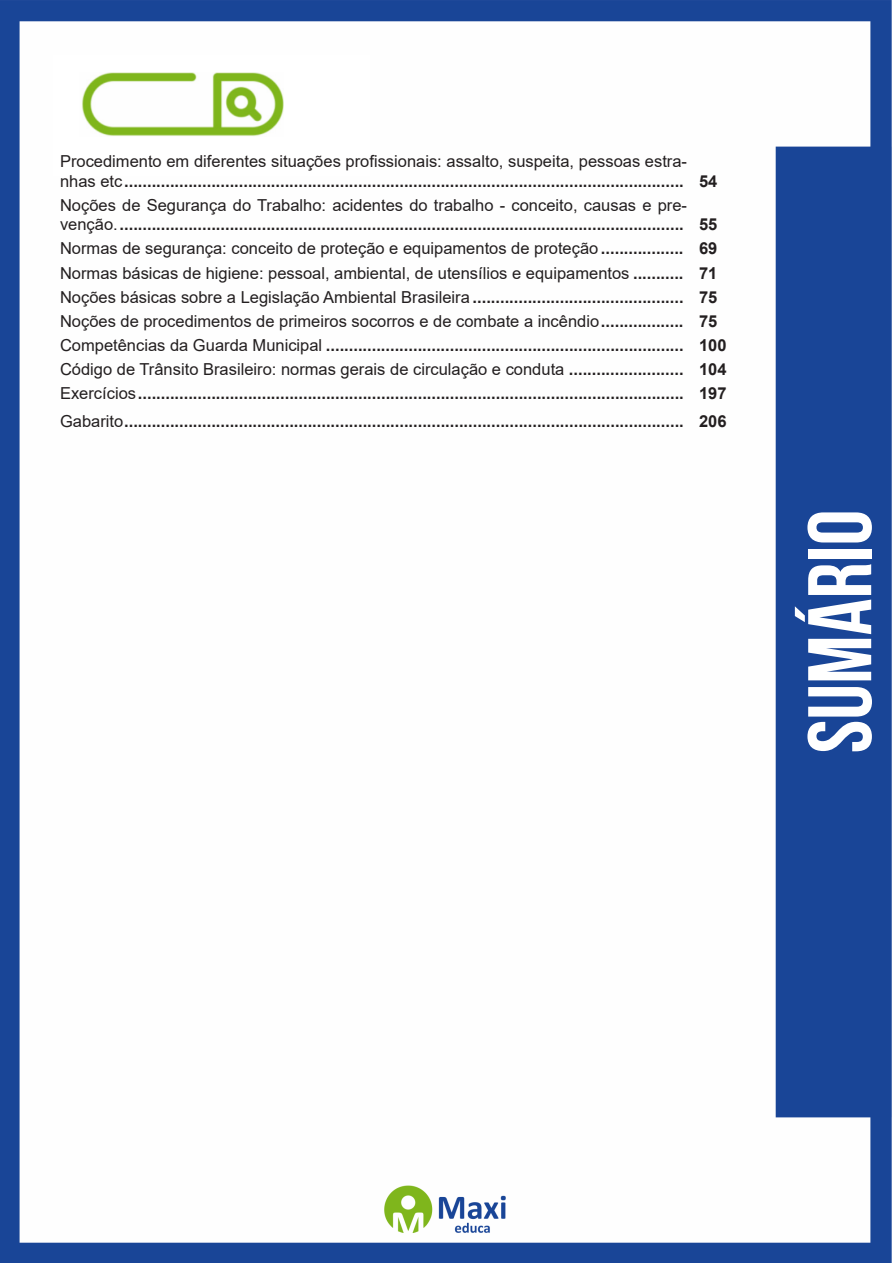
<style>
.page{position:relative;width:893px;height:1263px;background:#fff}
.page>*{position:absolute;margin:0;border:0;box-sizing:border-box;transform-origin:0 0}
.t1{font:700 90px "Bebas Neue";color:#fff}
.ALTERNATIVAS{font:700 16.5px/19.8px "Arial";color:#231f20}
.ALTERNATIVAS-2{font:16.5px "Arial";color:#231f20}
.INDICE{font:700 16.5px "Arial";color:#231f20}
.s1{font-weight:400}
.s2{font-weight:700}
</style>
<div class="page">
<img style="left:0;top:0;width:892px;height:1263px">
<div style="left:53px;top:55px;width:317px;height:121px;background:#fff"></div>
<img style="left:82px;top:72px;width:201px;height:64px">
<p class="ALTERNATIVAS" style="left:60px;top:151px;width:629px"><span class="s1">Procedimento em diferentes situações profissionais: assalto, suspeita, pessoas estra&shy;nhas etc</span>..........................................................................................................................</p>
<p class="ALTERNATIVAS" style="left:60px;top:195px;width:629px"><span class="s1">Noções de Segurança do Trabalho: acidentes do trabalho - conceito, causas e pre&shy;venção.</span>...........................................................................................................................</p>
<p class="ALTERNATIVAS" style="left:699px;top:171px;width:20px">54</p>
<p class="ALTERNATIVAS" style="left:699px;top:215px;width:20px">55</p>
<p class="ALTERNATIVAS-2" style="left:60px;top:237px;width:625px">Normas de segurança: conceito de proteção e equipamentos de proteção <span class="s2">..................</span></p>
<p class="ALTERNATIVAS" style="left:699px;top:239px;width:20px">69</p>
<p class="ALTERNATIVAS-2" style="left:60px;top:261px;width:625px">Normas básicas de higiene: pessoal, ambiental, de utensílios e equipamentos <span class="s2">...........</span></p>
<p class="ALTERNATIVAS" style="left:699px;top:263px;width:20px">71</p>
<p class="ALTERNATIVAS-2" style="left:60px;top:285px;width:625px">Noções básicas sobre a Legislação Ambiental Brasileira <span class="s2">..............................................</span></p>
<p class="ALTERNATIVAS" style="left:699px;top:287px;width:20px">75</p>
<p class="ALTERNATIVAS-2" style="left:60px;top:309px;width:625px">Noções de procedimentos de primeiros socorros e de combate a incêndio<span class="s2">..................</span></p>
<p class="ALTERNATIVAS" style="left:699px;top:311px;width:20px">75</p>
<p class="ALTERNATIVAS" style="left:60px;top:335px;width:625px"><span class="s1">Competências da Guarda Municipal</span> ..............................................................................</p>
<p class="ALTERNATIVAS" style="left:699px;top:335px;width:29px">100</p>
<p class="ALTERNATIVAS-2" style="left:60px;top:357px;width:625px">Código de Trânsito Brasileiro: normas gerais de circulação e conduta <span class="s2">.........................</span></p>
<p class="ALTERNATIVAS" style="left:699px;top:359px;width:29px">104</p>
<p class="ALTERNATIVAS" style="left:60px;top:383px;width:625px"><span class="s1">Exercícios</span>.......................................................................................................................</p>
<p class="ALTERNATIVAS" style="left:699px;top:383px;width:29px">197</p>
<p class="ALTERNATIVAS" style="left:60px;top:411px;width:625px"><span class="s1">Gabarito</span>..........................................................................................................................</p>
<p class="INDICE" style="left:699px;top:409px;width:29px">206</p>
<h1 class="t1" style="left:791px;top:753px;width:245px;rotate:-90deg">sumário</h1>
</div>
